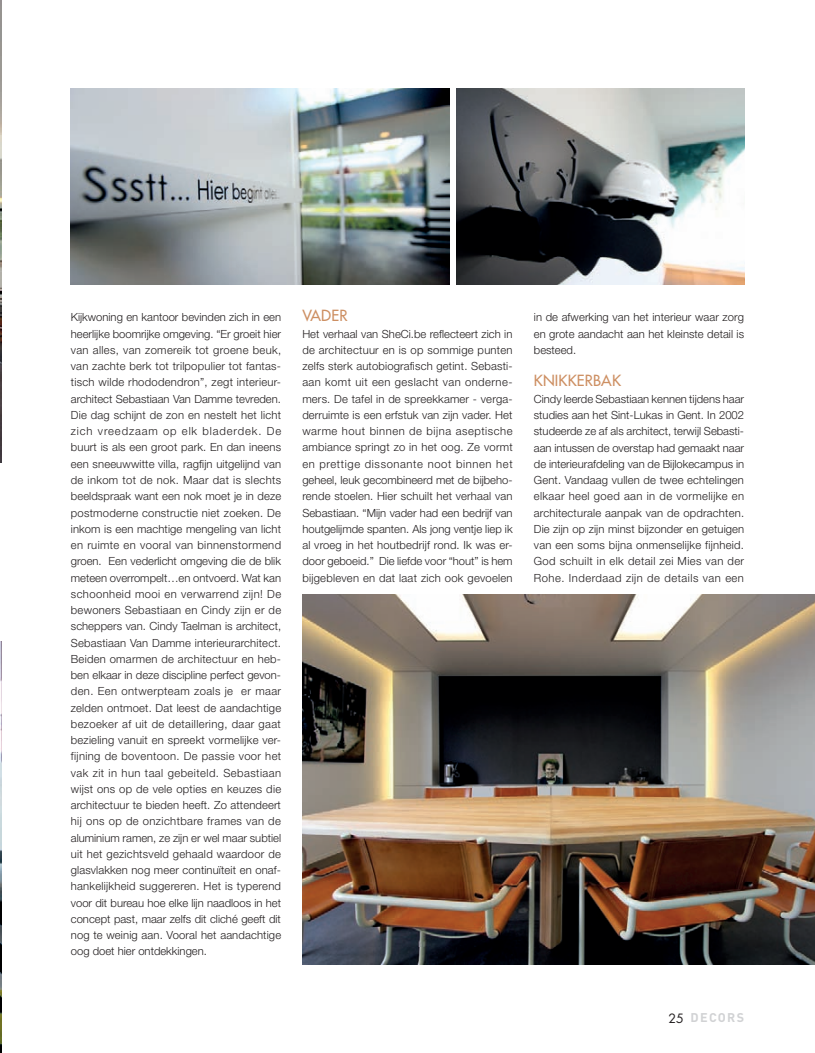
<style>
.page{position:relative;width:815px;height:1053px;background:#fff}
.page>*{position:absolute;margin:0;border:0;box-sizing:border-box;transform-origin:0 0}
.t1{font:500 15px "Futura Std";letter-spacing:.01em;color:#cd8f62}
.t2{font:700 12.5px "DIN Pro";letter-spacing:.11em;color:#d1d2d4}
.t3{font:300 11.25px/16.2px "Helvetica Neue LT Std";letter-spacing:.015em;color:#231f20;text-align:justify}
.s1{font-family:"Futura Std";font-weight:400;color:#231f20}
</style>
<div class="page">
<img style="left:0;top:641px;width:1px;height:411px">
<img style="left:0;top:0;width:1px;height:462px">
<img style="left:302px;top:594px;width:513px;height:370px">
<img style="left:71px;top:89px;width:378px;height:195px">
<img style="left:456px;top:89px;width:288px;height:195px">
<p class="t3" style="left:71px;top:309px;width:212px">Kijkwoning en kantoor bevinden zich in een heerlijke boomrijke omgeving. “Er groeit hier van alles, van zomereik tot groene beuk, van zachte berk tot trilpopulier tot fantas&shy;tisch wilde rhododendron”, zegt interieur&shy;architect Sebastiaan Van Damme tevreden.<br>Die dag schijnt de zon en nestelt het licht zich vreedzaam op elk bladerdek. De buurt is als een groot park. En dan ineens een sneeuwwitte villa, ragfijn uitgelijnd van de inkom tot de nok. Maar dat is slechts beeldspraak want een nok moet je in deze postmoderne constructie niet zoeken. De inkom is een machtige mengeling van licht en ruimte en vooral van binnenstormend groen. Een vederlicht omgeving die de blik meteen overrompelt…en ontvoerd. Wat kan schoonheid mooi en verwarrend zijn! De bewoners Sebastiaan en Cindy zijn er de scheppers van. Cindy Taelman is architect, Sebastiaan Van Damme interieurarchitect.<br>Beiden omarmen de architectuur en heb&shy;ben elkaar in deze discipline perfect gevon&shy;den. Een ontwerpteam zoals je er maar zelden ontmoet. Dat leest de aandachtige bezoeker af uit de detaillering, daar gaat bezieling vanuit en spreekt vormelijke ver&shy;fijning de boventoon. De passie voor het vak zit in hun taal gebeiteld. Sebastiaan wijst ons op de vele opties en keuzes die architectuur te bieden heeft. Zo attendeert hij ons op de onzichtbare frames van de aluminium ramen, ze zijn er wel maar subtiel uit het gezichtsveld gehaald waardoor de glasvlakken nog meer continuïteit en onaf&shy;hankelijkheid suggereren. Het is typerend voor dit bureau hoe elke lijn naadloos in het concept past, maar zelfs dit cliché geeft dit nog te weinig aan. Vooral het aandachtige oog doet hier ontdekkingen.</p>
<h1 class="t1" style="left:302px;top:306px;width:47px">VADER</h1>
<p class="t3" style="left:302px;top:325px;width:212px">Het verhaal van SheCi.be reflecteert zich in de architectuur en is op sommige punten zelfs sterk autobiografisch getint. Sebasti&shy;aan komt uit een geslacht van onderne&shy;mers. De tafel in de spreekkamer - verga&shy;derruimte is een erfstuk van zijn vader. Het warme hout binnen de bijna aseptische ambiance springt zo in het oog. Ze vormt en prettige dissonante noot binnen het geheel, leuk gecombineerd met de bijbeho&shy;rende stoelen. Hier schuilt het verhaal van Sebastiaan. “Mijn vader had een bedrijf van houtgelijmde spanten. Als jong ventje liep ik al vroeg in het houtbedrijf rond. Ik was er&shy;door geboeid.” Die liefde voor “hout” is hem bijgebleven en dat laat zich ook gevoelen</p>
<p class="t3" style="left:534px;top:309px;width:212px">in de afwerking van het interieur waar zorg en grote aandacht aan het kleinste detail is besteed.</p>
<h1 class="t1" style="left:534px;top:371px;width:88px">KNIKKERBAK</h1>
<p class="t3" style="left:534px;top:390px;width:212px">Cindy leerde Sebastiaan kennen tijdens haar studies aan het Sint-Lukas in Gent. In 2002 studeerde ze af als architect, terwijl Sebasti&shy;aan intussen de overstap had gemaakt naar de interieurafdeling van de Bijlokecampus in Gent. Vandaag vullen de twee echtelingen elkaar heel goed aan in de vormelijke en architecturale aanpak van de opdrachten.<br>Die zijn op zijn minst bijzonder en getuigen van een soms bijna onmenselijke fijnheid.<br>God schuilt in elk detail zei Mies van der Rohe. Inderdaad zijn de details van een</p>
<p class="t2" style="left:668px;top:1009px;width:77px"><span class="s1">25</span> DECORS</p>
</div>
